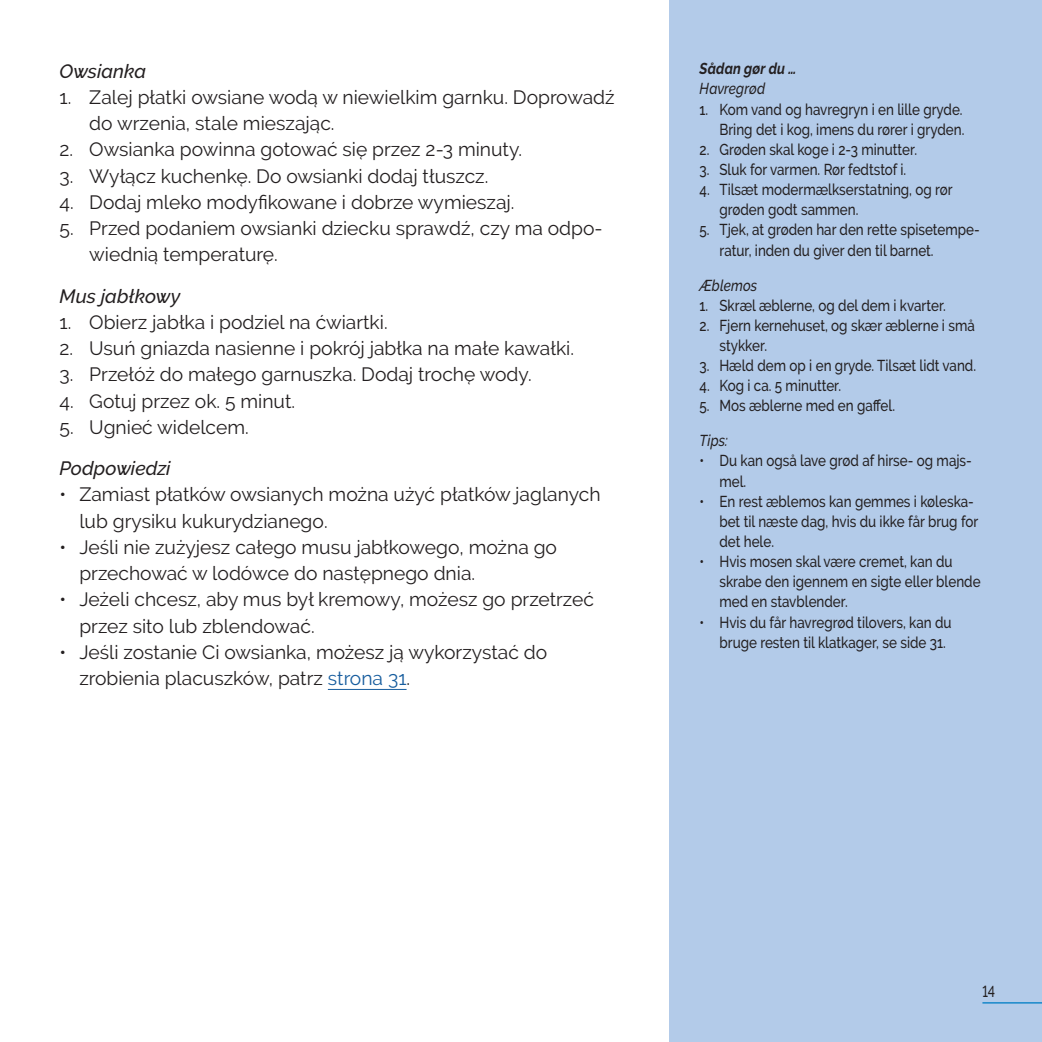
<style>
.page{position:relative;width:1042px;height:1042px;background:#fff}
.page>*{position:absolute;margin:0;border:0;box-sizing:border-box;transform-origin:0 0}
.ListNum{font:19.25px/26.2px "Raleway";color:#231f20}
.List{font:19.25px/26.2px "Raleway";color:#231f20}
.Recipe3{font:italic 500 19.25px "Raleway";color:#231f20}
.L4{font:italic 500 19.25px "Raleway";color:#231f20}
.t1{font:500 15.75px/20.1px "Raleway";color:#231f20;scale:.85 1}
.t2{font:italic 500 15.75px "Raleway";letter-spacing:.01em;color:#231f20;scale:.85 1}
.t3{font:italic 700 15.75px "Raleway";letter-spacing:.015em;color:#231f20;scale:.85 1}
.t4{font:500 15.75px "Raleway";color:#231f20;scale:.8 1}
.s1{color:#175d9e}
</style>
<div class="page">
<div style="left:670px;top:0;width:372px;height:1042px;background:#b3cbe9"></div>
<hr style="left:982px;top:1002px;width:60px;height:1px;background:#007fc5">
<hr style="left:328px;top:689px;width:78px;height:1px;background:#175d9e">
<h2 class="Recipe3" style="left:60px;top:60px;width:88px">Owsianka</h2>
<p class="ListNum" style="left:89px;top:84px;width:527px;text-indent:-30px">1. Zalej płatki owsiane wodą w niewielkim garnku. Doprowadź do wrzenia, stale mieszając.</p>
<p class="ListNum" style="left:60px;top:136px;width:464px">2. Owsianka powinna gotować się przez 2-3 minuty.</p>
<p class="ListNum" style="left:60px;top:163px;width:430px">3. Wyłącz kuchenkę. Do owsianki dodaj tłuszcz.</p>
<p class="ListNum" style="left:60px;top:189px;width:456px">4. Dodaj mleko modyfikowane i dobrze wymieszaj.</p>
<p class="ListNum" style="left:89px;top:215px;width:515px;text-indent:-30px">5. Przed podaniem owsianki dziecku sprawdź, czy ma odpo&shy;wiednią temperaturę.</p>
<h2 class="Recipe3" style="left:60px;top:285px;width:122px">Mus jabłkowy</h2>
<p class="ListNum" style="left:60px;top:309px;width:330px">1. Obierz jabłka i podziel na ćwiartki.</p>
<p class="ListNum" style="left:60px;top:335px;width:516px">2. Usuń gniazda nasienne i pokrój jabłka na małe kawałki.</p>
<p class="ListNum" style="left:60px;top:361px;width:474px">3. Przełóż do małego garnuszka. Dodaj trochę wody.</p>
<p class="ListNum" style="left:60px;top:388px;width:237px">4. Gotuj przez ok. 5 minut.</p>
<p class="ListNum" style="left:60px;top:414px;width:191px">5. Ugnieć widelcem.</p>
<h2 class="L4" style="left:60px;top:457px;width:113px">Podpowiedzi</h2>
<p class="List" style="left:79px;top:481px;width:523px;text-indent:-20px">• Zamiast płatków owsianych można użyć płatków jaglanych lub grysiku kukurydzianego.</p>
<p class="List" style="left:79px;top:534px;width:479px;text-indent:-20px">• Jeśli nie zużyjesz całego musu jabłkowego, można go przechować w lodówce do następnego dnia.</p>
<p class="List" style="left:79px;top:586px;width:516px;text-indent:-20px">• Jeżeli chcesz, aby mus był kremowy, możesz go przetrzeć przez sito lub zblendować.</p>
<p class="List" style="left:79px;top:639px;width:469px;text-indent:-20px">• Jeśli zostanie Ci owsianka, możesz ją wykorzystać do zrobienia placuszków, patrz <span class="s1">strona 31</span>.</p>
<p class="t3" style="left:699px;top:60px;width:115px">Sådan gør du …</p>
<p class="t2" style="left:699px;top:80px;width:79px">Havregrød</p>
<p class="t1" style="left:699px;top:99px;width:313px;text-align:right">1. Kom vand og havregryn i en lille gryde.<br>Bring det i kog, imens du rører i gryden.</p>
<p class="t1" style="left:699px;top:139px;width:257px">2. Grøden skal koge i 2-3 minutter.</p>
<p class="t1" style="left:699px;top:159px;width:245px">3. Sluk for varmen. Rør fedtstof i.</p>
<p class="t1" style="left:719px;top:179px;width:276px;text-indent:-20px">4. Tilsæt modermælkserstatning, og rør grøden godt sammen.</p>
<p class="t1" style="left:719px;top:220px;width:308px;text-indent:-20px">5. Tjek, at grøden har den rette spisetempe&shy;ratur, inden du giver den til barnet.</p>
<p class="t2" style="left:699px;top:276px;width:69px">Æblemos</p>
<p class="t1" style="left:699px;top:295px;width:291px">1. Skræl æblerne, og del dem i kvarter.</p>
<p class="t1" style="left:719px;top:315px;width:302px;text-indent:-20px">2. Fjern kernehuset, og skær æblerne i små stykker.</p>
<p class="t1" style="left:699px;top:355px;width:327px">3. Hæld dem op i en gryde. Tilsæt lidt vand.</p>
<p class="t1" style="left:699px;top:375px;width:168px">4. Kog i ca. 5 minutter.</p>
<p class="t1" style="left:699px;top:396px;width:231px">5. Mos æblerne med en gaffel.</p>
<p class="t2" style="left:699px;top:432px;width:35px">Tips:</p>
<p class="t1" style="left:719px;top:451px;width:296px;text-indent:-20px">• Du kan også lave grød af hirse- og majs&shy;mel.</p>
<p class="t1" style="left:719px;top:491px;width:306px;text-indent:-20px">• En rest æblemos kan gemmes i køleska&shy;bet til næste dag, hvis du ikke får brug for det hele.</p>
<p class="t1" style="left:719px;top:551px;width:309px;text-indent:-20px">• Hvis mosen skal være cremet, kan du skrabe den igennem en sigte eller blende med en stavblender.</p>
<p class="t1" style="left:719px;top:612px;width:275px;text-indent:-20px">• Hvis du får havregrød tilovers, kan du bruge resten til klatkager, se side 31.</p>
<p class="t4" style="left:982px;top:982px;width:17px">14</p>
</div>
